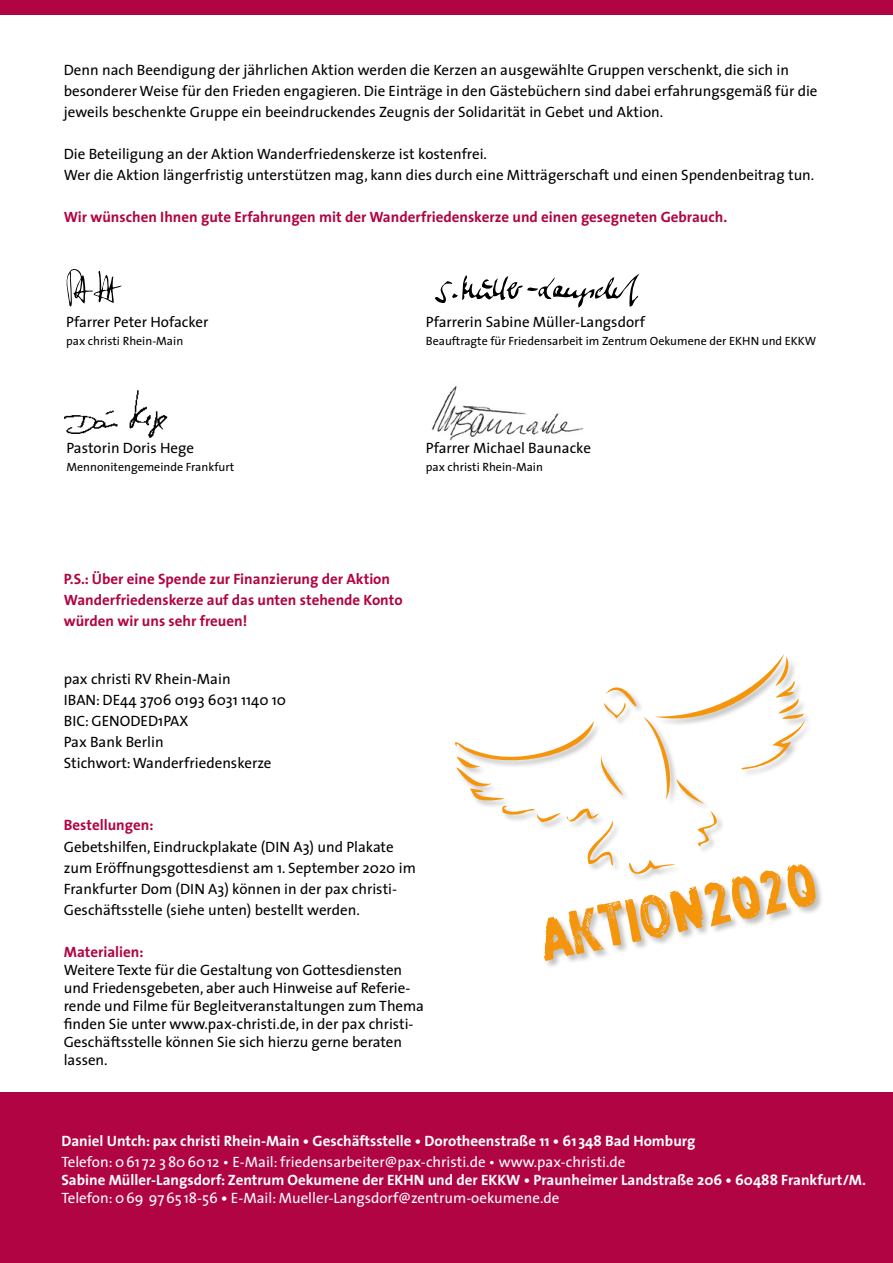
<style>
.page{position:relative;width:893px;height:1263px;background:#fff}
.page>*{position:absolute;margin:0;border:0;box-sizing:border-box;transform-origin:0 0}
.t1{font:700 60.6px "Lino Stamp";color:#f4950c}
.Binfo_Fließtext_ohne{font:15px/21px "Mtud The Sans";color:#000}
.Binfo_Fließtext_ohne-2{font:700 15px/21px "Mtud The Sans";color:#b10442}
.Binfo_Fließtext_ohne-3{font:700 15px "Mtud The Sans";color:#fff}
.Binfo_Fließtext_ohne-4{font:15px "Mtud The Sans";color:#fff}
.Binfo_Fließtext_ohne-5{font:12px "Mtud The Sans";color:#000}
.s1{font-weight:700}
</style>
<div class="page">
<div style="left:454px;top:653px;width:370px;height:316px;background:#000;opacity:.25"></div>
<svg style="left:454px;top:654px;width:351px;height:225px"></svg>
<div style="left:0;top:1092px;width:893px;height:171px;background:#b10442"></div>
<img style="left:64px;top:390px;width:104px;height:48px">
<svg style="left:434px;top:273px;width:206px;height:35px"></svg>
<svg style="left:66px;top:269px;width:56px;height:38px"></svg>
<div style="left:0;top:0;width:893px;height:15px;background:#b10442"></div>
<img style="left:431px;top:386px;width:153px;height:55px">
<p class="Binfo_Fließtext_ohne" style="left:64px;top:59px;width:755px">Denn nach Beendigung der jährlichen Aktion werden die Kerzen an ausgewählte Gruppen verschenkt, die sich in besonderer Weise für den Frieden engagieren. Die Einträge in den Gästebüchern sind dabei erfahrungsgemäß für die jeweils beschenkte Gruppe ein beeindruckendes Zeugnis der Solidarität in Gebet und Aktion.</p>
<p class="Binfo_Fließtext_ohne" style="left:64px;top:143px;width:425px">Die Beteiligung an der Aktion Wanderfriedenskerze ist kostenfrei.</p>
<p class="Binfo_Fließtext_ohne" style="left:64px;top:164px;width:752px">Wer die Aktion längerfristig unterstützen mag, kann dies durch eine Mitträgerschaft und einen Spendenbeitrag tun.</p>
<p class="Binfo_Fließtext_ohne-2" style="left:64px;top:206px;width:665px">Wir wünschen Ihnen gute Erfahrungen mit der Wanderfriedenskerze und einen gesegneten Gebrauch.</p>
<p class="Binfo_Fließtext_ohne" style="left:66px;top:311px;width:144px">Pfarrer Peter Hofacker</p>
<p class="Binfo_Fließtext_ohne-5" style="left:66px;top:331px;width:119px">pax christi Rhein-Main</p>
<p class="Binfo_Fließtext_ohne" style="left:66px;top:437px;width:129px">Pastorin Doris Hege</p>
<p class="Binfo_Fließtext_ohne-5" style="left:66px;top:457px;width:169px">Mennonitengemeinde Frankfurt</p>
<p class="Binfo_Fließtext_ohne" style="left:426px;top:311px;width:221px">Pfarrerin Sabine Müller-Langsdorf</p>
<p class="Binfo_Fließtext_ohne-5" style="left:426px;top:331px;width:392px">Beauftragte für Friedensarbeit im Zentrum Oekumene der EKHN und EKKW</p>
<p class="Binfo_Fließtext_ohne" style="left:426px;top:437px;width:167px">Pfarrer Michael Baunacke</p>
<p class="Binfo_Fließtext_ohne-5" style="left:426px;top:457px;width:119px">pax christi Rhein-Main</p>
<p class="Binfo_Fließtext_ohne-2" style="left:64px;top:568px;width:340px">P.S.: Über eine Spende zur Finanzierung der Aktion<br>Wanderfriedenskerze auf das unten stehende Konto würden wir uns sehr freuen!</p>
<p class="Binfo_Fließtext_ohne" style="left:64px;top:668px;width:168px">pax christi RV Rhein-Main</p>
<p class="Binfo_Fließtext_ohne" style="left:64px;top:689px;width:224px">IBAN: DE44 3706 0193 6031 1140 10</p>
<p class="Binfo_Fließtext_ohne" style="left:64px;top:710px;width:126px">BIC: GENODED1PAX</p>
<p class="Binfo_Fließtext_ohne" style="left:64px;top:731px;width:101px">Pax Bank Berlin</p>
<p class="Binfo_Fließtext_ohne" style="left:64px;top:752px;width:209px">Stichwort: Wanderfriedenskerze</p>
<p class="Binfo_Fließtext_ohne-2" style="left:64px;top:814px;width:91px">Bestellungen:</p>
<p class="Binfo_Fließtext_ohne" style="left:64px;top:836px;width:354px">Gebetshilfen, Eindruckplakate (DIN A3) und Plakate zum Eröffnungsgottesdienst am 1. September 2020 im Frankfurter Dom (DIN A3) können in der pax christi-Geschäftsstelle (siehe unten) bestellt werden.</p>
<p class="Binfo_Fließtext_ohne-2" style="left:64px;top:941px;width:81px">Materialien:</p>
<p class="Binfo_Fließtext_ohne" style="left:64px;top:960px;width:362px;line-height:18px">Weitere Texte für die Gestaltung von Gottesdiensten und Friedensgebeten, aber auch Hinweise auf Referie&shy;rende und Filme für Begleitveranstaltungen zum Thema finden Sie unter www.pax-christi.de, in der pax christi-Geschäftsstelle können Sie sich hierzu gerne beraten lassen.</p>
<p class="t1" style="left:534px;top:914px;width:283px;rotate:-12deg">AKTION2020</p>
<p class="Binfo_Fließtext_ohne-3" style="left:61px;top:1128px;width:635px">Daniel Untch: pax christi Rhein-Main • Geschäftsstelle • Dorotheenstraße 11 • 61 348 Bad Homburg</p>
<p class="Binfo_Fließtext_ohne-4" style="left:61px;top:1149px;width:566px">Telefon: 061 72 3806012 • E-Mail: friedensarbeiter@pax-christi.de • www.pax-christi.de</p>
<p class="Binfo_Fließtext_ohne-3" style="left:61px;top:1167px;width:806px">Sabine Müller-Langsdorf: Zentrum Oekumene der EKHN und der EKKW • Praunheimer Landstraße 206 • 60488 Frankfurt/M.</p>
<p class="Binfo_Fließtext_ohne-4" style="left:61px;top:1185px;width:499px">Telefon: 069 9765 18-56 <span class="s1">•</span> E-Mail: Mueller-Langsdorf@zentrum-oekumene.de</p>
</div>
